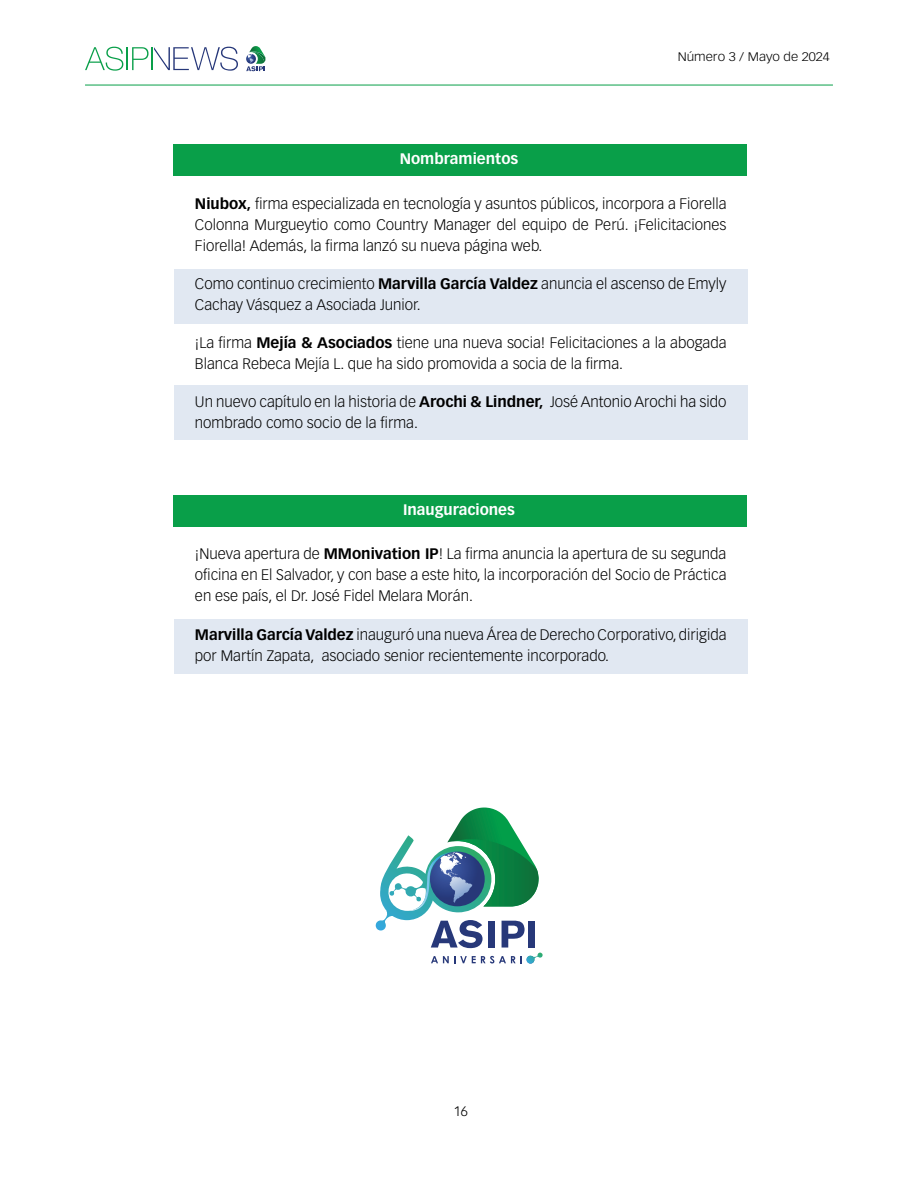
<style>
.page{position:relative;width:918px;height:1188px;background:#fff}
.page>*{position:absolute;margin:0;border:0;box-sizing:border-box;transform-origin:0 0}
.t1{font:300 15px/21px "Vectora LH";color:#000}
.t2{font:700 15px "Vectora LH";color:#fff}
.t3{font:300 13.5px "Vectora LH";color:#000}
.t4{font:300 12.15px "Vectora LH";color:#000;scale:1.11 1}
.s1{font-weight:700}
</style>
<div class="page">
<svg style="left:85px;top:47px;width:153px;height:24px"></svg>
<svg style="left:246px;top:46px;width:20px;height:25px"></svg>
<hr style="left:85px;top:85px;width:748px;height:1px;background:#099f49">
<div style="left:174px;top:269px;width:573px;height:54px;background:#e1e8f2"></div>
<div style="left:174px;top:619px;width:573px;height:55px;background:#e1e8f2"></div>
<div style="left:174px;top:385px;width:573px;height:55px;background:#e1e8f2"></div>
<div style="left:173px;top:144px;width:574px;height:32px;background:#099f49"></div>
<div style="left:173px;top:495px;width:574px;height:31px;background:#099f49"></div>
<svg style="left:375px;top:808px;width:168px;height:156px"></svg>
<p class="t2" style="left:400px;top:150px;width:120px">Nombramientos</p>
<p class="t4" style="left:678px;top:50px;width:139px">Número 3 / Mayo de 2024</p>
<p class="t1" style="left:195px;top:193px;width:533px;text-align:justify"><span class="s1">Niubox,</span> firma especializada en tecnología y asuntos públicos, incorpora a Fiorella Colonna Murgueytio como Country Manager del equipo de Perú. ¡Felicitaciones Fiorella! Además, la firma lanzó su nueva página web.</p>
<p class="t1" style="left:195px;top:273px;width:533px">Como continuo crecimiento <span class="s1">Marvilla García Valdez</span> anuncia el ascenso de Emyly<br>Cachay Vásquez a Asociada Junior.</p>
<p class="t1" style="left:195px;top:332px;width:533px">¡La firma <span class="s1">Mejía &amp; Asociados</span> tiene una nueva socia! Felicitaciones a la abogada<br>Blanca Rebeca Mejía L. que ha sido promovida a socia de la firma.</p>
<p class="t1" style="left:195px;top:391px;width:533px">Un nuevo capítulo en la historia de <span class="s1">Arochi &amp; Lindner,</span> José Antonio Arochi ha sido nombrado como socio de la firma.</p>
<p class="t2" style="left:403px;top:501px;width:113px">Inauguraciones</p>
<p class="t1" style="left:195px;top:544px;width:533px;text-align:justify">¡Nueva apertura de <span class="s1">MMonivation IP</span>! La firma anuncia la apertura de su segunda oficina en El Salvador, y con base a este hito, la incorporación del Socio de Práctica en ese país, el Dr. José Fidel Melara Morán.</p>
<p class="t1" style="left:195px;top:624px;width:533px"><span class="s1">Marvilla García Valdez</span> inauguró una nueva Área de Derecho Corporativo, dirigida por Martín Zapata, asociado senior recientemente incorporado.</p>
<p class="t3" style="left:454px;top:1103px;width:16px">16</p>
</div>
